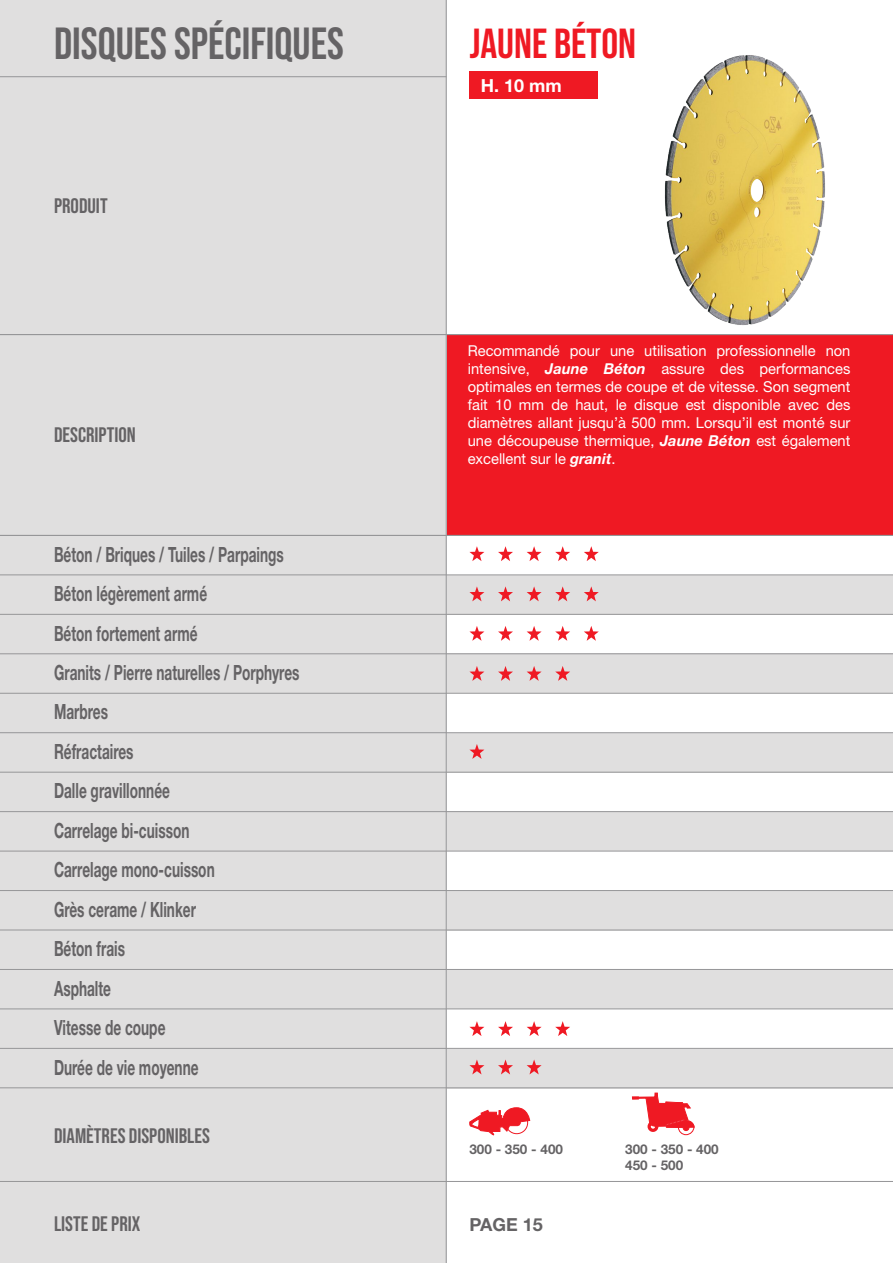
<style>
.page{position:relative;width:893px;height:1263px;background:#fff}
.page>*{position:absolute;margin:0;border:0;box-sizing:border-box;transform-origin:0 0}
.t1{font:45px "Bebas Neue";color:#656365}
.t2{font:42px "Bebas Neue";color:#ef1923}
.t3{font:700 21px/39.5px "Helvetica Neue LT Std";color:#656365;scale:.65 1}
.t4{font:21px "Bebas Neue";color:#656365}
.t5{font:700 18px "Helvetica Neue LT Std";color:#656365}
.t6{font:700 18px "Helvetica Neue LT Std";color:#fff}
.t7{font:15px/18px "Helvetica Neue LT Std";color:#fff;text-align:justify}
.t8{font:700 13.5px/16.2px "Helvetica Neue LT Std";color:#656365}
.s1{font-weight:700;font-style:italic}
</style>
<div class="page">
<div style="left:0;top:335px;width:893px;height:200px;background:#ef1923"></div>
<div style="left:0;top:733px;width:893px;height:40px;background:#e0dfdf"></div>
<div style="left:0;top:811px;width:893px;height:40px;background:#e0dfdf"></div>
<div style="left:0;top:891px;width:893px;height:40px;background:#e0dfdf"></div>
<div style="left:0;top:969px;width:893px;height:40px;background:#e0dfdf"></div>
<div style="left:0;top:1049px;width:893px;height:39px;background:#e0dfdf"></div>
<div style="left:0;top:653px;width:893px;height:40px;background:#e0dfdf"></div>
<div style="left:0;top:575px;width:893px;height:40px;background:#e0dfdf"></div>
<div style="left:0;top:54px;width:446px;height:1209px;background:#e0dfdf"></div>
<div style="left:0;top:0;width:446px;height:77px;background:#e0dfdf"></div>
<hr style="left:0;top:575px;width:893px;height:1px;background:#969698">
<hr style="left:0;top:614px;width:893px;height:1px;background:#969698">
<hr style="left:0;top:693px;width:893px;height:1px;background:#969698">
<hr style="left:0;top:732px;width:893px;height:1px;background:#969698">
<hr style="left:0;top:772px;width:893px;height:1px;background:#969698">
<hr style="left:0;top:811px;width:893px;height:1px;background:#969698">
<hr style="left:0;top:851px;width:893px;height:1px;background:#969698">
<hr style="left:0;top:890px;width:893px;height:1px;background:#969698">
<hr style="left:0;top:930px;width:893px;height:1px;background:#969698">
<hr style="left:0;top:969px;width:893px;height:1px;background:#969698">
<hr style="left:0;top:1009px;width:893px;height:1px;background:#969698">
<hr style="left:0;top:1087px;width:893px;height:1px;background:#969698">
<hr style="left:0;top:1048px;width:893px;height:1px;background:#969698">
<hr style="left:446px;top:0;width:1px;height:1263px;background:#969698">
<hr style="left:0;top:76px;width:446px;height:1px;background:#969698">
<hr style="left:0;top:1181px;width:893px;height:1px;background:#969698">
<hr style="left:0;top:653px;width:893px;height:1px;background:#969698">
<hr style="left:0;top:334px;width:893px;height:1px;background:#969698">
<hr style="left:0;top:535px;width:893px;height:1px;background:#969698">
<div style="left:469px;top:71px;width:129px;height:28px;background:#ef1923"></div>
<svg style="left:469px;top:1059px;width:15px;height:15px"></svg>
<svg style="left:498px;top:1059px;width:15px;height:15px"></svg>
<svg style="left:527px;top:1059px;width:15px;height:15px"></svg>
<svg style="left:469px;top:1021px;width:15px;height:15px"></svg>
<svg style="left:498px;top:1021px;width:15px;height:15px"></svg>
<svg style="left:555px;top:1021px;width:15px;height:15px"></svg>
<svg style="left:527px;top:1021px;width:15px;height:15px"></svg>
<img style="left:664px;top:55px;width:161px;height:270px">
<svg style="left:469px;top:666px;width:15px;height:15px"></svg>
<svg style="left:498px;top:666px;width:15px;height:15px"></svg>
<svg style="left:555px;top:666px;width:15px;height:15px"></svg>
<svg style="left:527px;top:666px;width:15px;height:15px"></svg>
<svg style="left:469px;top:744px;width:15px;height:15px"></svg>
<svg style="left:469px;top:546px;width:15px;height:15px"></svg>
<svg style="left:498px;top:546px;width:15px;height:15px"></svg>
<svg style="left:584px;top:546px;width:15px;height:15px"></svg>
<svg style="left:555px;top:546px;width:15px;height:15px"></svg>
<svg style="left:527px;top:546px;width:15px;height:15px"></svg>
<svg style="left:469px;top:586px;width:15px;height:15px"></svg>
<svg style="left:498px;top:586px;width:15px;height:15px"></svg>
<svg style="left:584px;top:586px;width:15px;height:15px"></svg>
<svg style="left:555px;top:586px;width:15px;height:15px"></svg>
<svg style="left:527px;top:586px;width:15px;height:15px"></svg>
<svg style="left:469px;top:626px;width:15px;height:15px"></svg>
<svg style="left:498px;top:626px;width:15px;height:15px"></svg>
<svg style="left:584px;top:626px;width:15px;height:15px"></svg>
<svg style="left:555px;top:626px;width:15px;height:15px"></svg>
<svg style="left:527px;top:626px;width:15px;height:15px"></svg>
<svg style="left:469px;top:1107px;width:61px;height:29px"></svg>
<svg style="left:632px;top:1092px;width:63px;height:43px"></svg>
<div style="left:683px;top:1124px;width:6px;height:7px;border:1px solid #ef1923;border-radius:50%"></div>
<h1 class="t1" style="left:54px;top:18px;width:291px">DISQUES SPÉCIFIQUES</h1>
<h3 class="t4" style="left:54px;top:194px;width:55px">PRODUIT</h3>
<h3 class="t4" style="left:54px;top:423px;width:83px">DESCRIPTION</h3>
<p class="t3" style="left:54px;top:534px;width:379px">Béton / Briques / Tuiles / Parpaings<br>Béton légèrement armé<br>Béton fortement armé<br>Granits / Pierre naturelles / Porphyres<br>Marbres<br>Réfractaires<br>Dalle gravillonnée<br>Carrelage bi-cuisson<br>Carrelage mono-cuisson<br>Grès cerame / Klinker<br>Béton frais<br>Asphalte<br>Vitesse de coupe<br>Durée de vie moyenne</p>
<h3 class="t4" style="left:54px;top:1123px;width:157px">DIAMÈTRES DISPONIBLES</h3>
<h3 class="t4" style="left:54px;top:1212px;width:88px">LISTE DE PRIX</h3>
<h2 class="t2" style="left:469px;top:20px;width:168px">JAUNE BÉTON</h2>
<p class="t6" style="left:481px;top:74px;width:82px">H. 10 mm</p>
<p class="t7" style="left:468px;top:341px;width:384px">Recommandé pour une utilisation professionnelle non intensive, <span class="s1">Jaune Béton</span> assure des performances optimales en termes de coupe et de vitesse. Son segment fait 10 mm de haut, le disque est disponible avec des diamètres allant jusqu’à 500 mm. Lorsqu’il est monté sur une découpeuse thermique, <span class="s1">Jaune Béton</span> est également excellent sur le <span class="s1">granit</span>.</p>
<p class="t8" style="left:469px;top:1141px;width:95px">300 - 350 - 400</p>
<p class="t8" style="left:625px;top:1141px;width:95px">300 - 350 - 400<br>450 - 500</p>
<p class="t5" style="left:469px;top:1213px;width:75px">PAGE 15</p>
</div>
